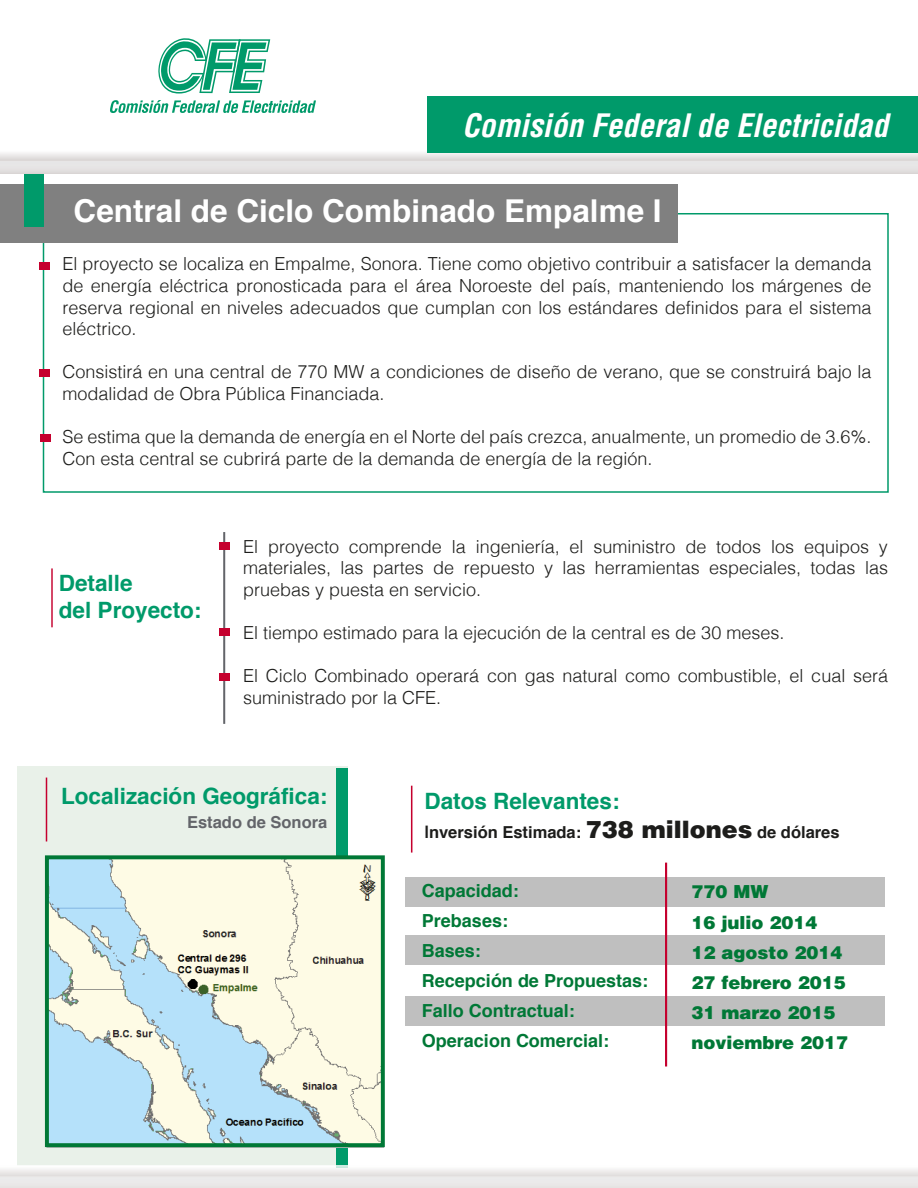
<style>
.page{position:relative;width:918px;height:1188px;background:#fff}
.page>*{position:absolute;margin:0;border:0;box-sizing:border-box;transform-origin:0 0}
.t1{font:700 31.5px "Helvetica";color:#fff}
.t2{font:italic 700 condensed 31.5px "Helvetica LT Std";color:#fff}
.t3{font:700 22.5px/27px "Helvetica";color:#009a6a}
.t4{font:300 18px/21.6px "Helvetica";color:#1d1d1b}
.t5{font:700 18px/30px "Helvetica";color:#007836}
.t6{font:900 18px/30px "Helvetica LT Std";color:#007836}
.t7{font:700 16.5px "Helvetica";color:#1d1d1b}
.t8{font:700 16.5px "Helvetica";color:#63656a}
.s1{font-family:"Soberana Sans"}
.s2{font-family:"Helvetica LT Std";font-weight:900;font-size:24px}
</style>
<div class="page">
<div style="left:17px;top:766px;width:331px;height:400px;background:#e9f1e9"></div>
<div style="left:336px;top:768px;width:12px;height:399px;background:#009a6a"></div>
<div style="left:0;top:184px;width:678px;height:59px;background:#808080"></div>
<div style="left:24px;top:173px;width:20px;height:54px;background:#009a6a"></div>
<div style="left:405px;top:877px;width:480px;height:30px;background:#bfbfbf"></div>
<div style="left:405px;top:935px;width:480px;height:29px;background:#bfbfbf"></div>
<div style="left:405px;top:996px;width:480px;height:29px;background:#bfbfbf"></div>
<svg style="left:0;top:150px;width:918px;height:23px;background:#e0e2e1"></svg>
<div style="left:0;top:1166px;width:918px;height:22px;background:linear-gradient(to right,#ebeae9,#ebe9e9)"></div>
<hr style="left:51px;top:568px;width:2px;height:59px;background:#c5002e">
<hr style="left:46px;top:778px;width:1px;height:63px;background:#c5002e">
<hr style="left:411px;top:786px;width:1px;height:67px;background:#c5002e">
<hr style="left:665px;top:863px;width:2px;height:204px;background:#c5002e">
<hr style="left:223px;top:532px;width:2px;height:192px;background:#63656a">
<div style="left:219px;top:628px;width:11px;height:7px;background:#c5002e"></div>
<div style="left:219px;top:673px;width:11px;height:8px;background:#c5002e"></div>
<div style="left:219px;top:542px;width:11px;height:8px;background:#c5002e"></div>
<div style="left:39px;top:262px;width:11px;height:8px;background:#c5002e"></div>
<div style="left:39px;top:369px;width:11px;height:8px;background:#c5002e"></div>
<div style="left:40px;top:434px;width:11px;height:8px;background:#c5002e"></div>
<img style="left:50px;top:860px;width:330px;height:282px">
<div style="left:45px;top:855px;width:340px;height:292px;border:4px solid #007836"></div>
<div style="left:428px;top:96px;width:490px;height:56px;background:#009a6a"></div>
<svg style="left:158px;top:38px;width:112px;height:56px"></svg>
<svg style="left:110px;top:100px;width:206px;height:13px"></svg>
<h1 class="t2" style="left:462px;top:106px;width:428px">Comisión Federal de Electricidad</h1>
<h1 class="t1" style="left:74px;top:185px;width:590px">Central de Ciclo Combinado Empalme I</h1>
<p class="t4" style="left:62px;top:252px;width:811px;text-align:justify">El proyecto se localiza en Empalme, Sonora. Tiene como objetivo contribuir a satisfacer la demanda de energía eléctrica pronosticada para el área Noroeste del país, manteniendo los márgenes de reserva regional en niveles adecuados que cumplan con los estándares definidos para el sistema eléctrico.</p>
<p class="t4" style="left:62px;top:360px;width:811px">Consistirá en una central de 770 MW a condiciones de diseño de verano, que se construirá bajo la modalidad de Obra Pública Financiada.</p>
<p class="t4" style="left:62px;top:425px;width:810px">Se estima que la demanda de energía en el Norte del país crezca, anualmente, un promedio de 3.6%.<br>Con esta central se cubrirá parte de la demanda de energía de la región.</p>
<p class="t3" style="left:59px;top:569px;width:144px">Detalle<br>del Proyecto:</p>
<p class="t4" style="left:243px;top:534px;width:646px;text-align:justify">El proyecto comprende la ingeniería, el suministro de todos los equipos y materiales, las partes de repuesto y las herramientas especiales, todas las pruebas y puesta en servicio.</p>
<p class="t4" style="left:243px;top:620px;width:543px">El tiempo estimado para la ejecución de la central es de 30 meses.</p>
<p class="t4" style="left:243px;top:664px;width:646px">El Ciclo Combinado operará con gas natural como combustible, el cual será suministrado por la CFE.</p>
<p class="t3" style="left:61px;top:783px;width:268px">Localización Geográfica:</p>
<p class="t8" style="left:187px;top:809px;width:142px">Estado de Sonora</p>
<p class="t3" style="left:424px;top:788px;width:197px">Datos Relevantes:</p>
<p class="t7" style="left:424px;top:818px;width:417px"><span class="s1">I</span>nversión Estimada: <span class="s2">738 millones</span> de dólares</p>
<p class="t5" style="left:422px;top:876px;width:228px">Capacidad:<br>Prebases:<br>Bases:<br>Recepción de Propuestas:<br>Fallo Contractual:<br>Operacion Comercial:</p>
<p class="t6" style="left:692px;top:877px;width:158px">770 MW<br>16 julio 2014<br>12 agosto 2014<br>27 febrero 2015<br>31 marzo 2015 noviembre 2017</p>
</div>
